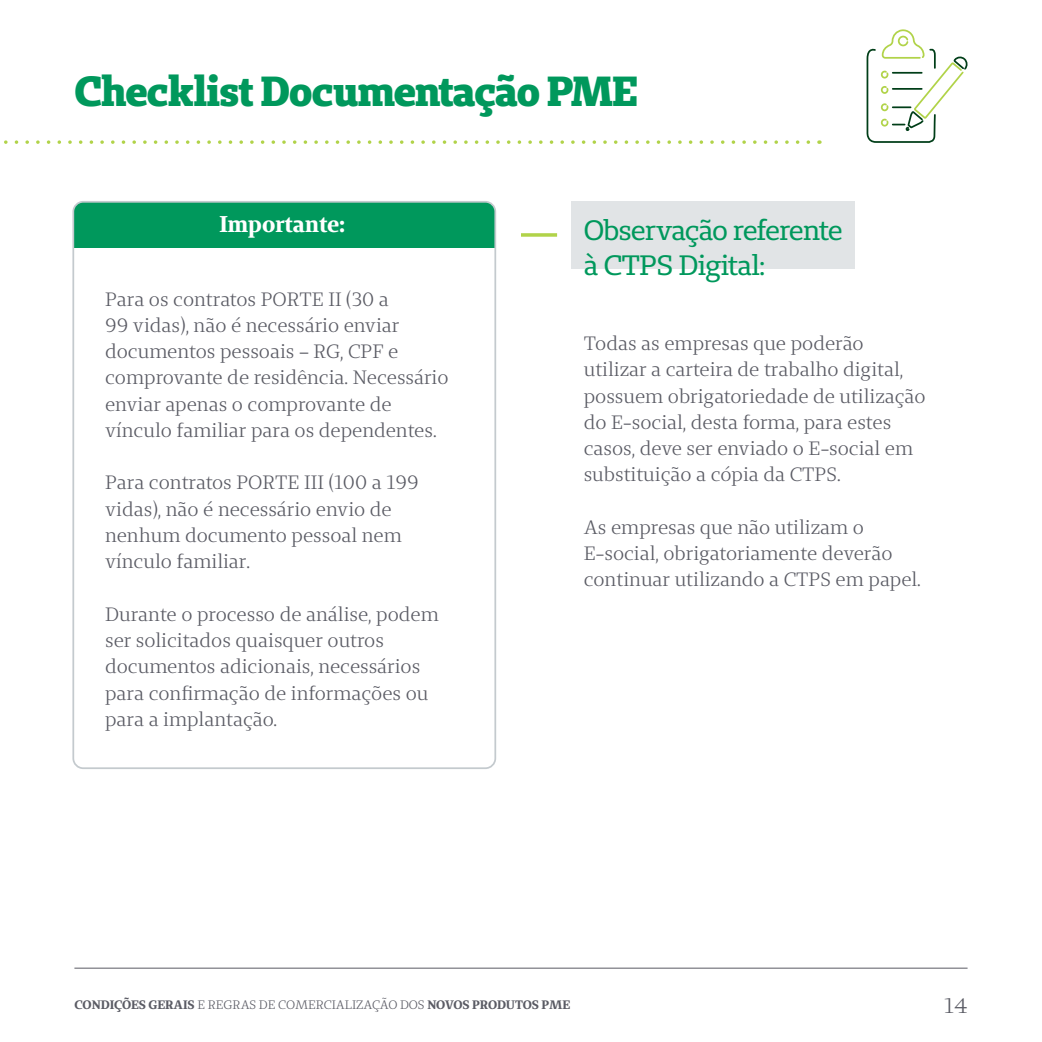
<style>
.page{position:relative;width:1042px;height:1042px;background:#fff}
.page>*{position:absolute;margin:0;border:0;box-sizing:border-box;transform-origin:0 0}
.t1{font:800 42px "Unimed Slab";letter-spacing:-.03em;color:#00985c}
.t2{font:28px "Unimed Slab";letter-spacing:-.025em;color:#00985c}
.t3{font:700 22.75px "Unimed Serif";color:#fff}
.t4{font:21px "Unimed Serif";color:#5a5b64}
.t5{font:19.25px/26.2px "Unimed Serif";color:#5a5b64}
.t6{font:700 12.25px "Unimed Serif";letter-spacing:-.005em;color:#5a5b64}
.s1{font-weight:400}
</style>
<div class="page">
<hr style="left:74px;top:968px;width:893px;height:1px;background:#5a5b64">
<div style="left:571px;top:201px;width:283px;height:67px;background:#e1e4e6"></div>
<svg style="left:4px;top:140px;width:804px;height:4px"></svg>
<svg style="left:866px;top:29px;width:101px;height:114px"></svg>
<svg style="left:521px;top:233px;width:36px;height:4px"></svg>
<hr style="left:1041px;top:0;width:1px;height:1042px;background:#c4cace">
<div style="left:73px;top:202px;width:422px;height:46px;background:#00985c"></div>
<div style="left:72px;top:201px;width:424px;height:568px;border:2px solid #c4cace;border-radius:10px"></div>
<p class="t1" style="left:74px;top:63px;width:565px">Checklist Documentação PME</p>
<p class="t3" style="left:219px;top:209px;width:127px">Importante:</p>
<p class="t5" style="left:105px;top:285px;width:345px">Para os contratos PORTE II (30 a<br>99 vidas), não é necessário enviar documentos pessoais – RG, CPF e comprovante de residência. Necessário enviar apenas o comprovante de vínculo familiar para os dependentes.</p>
<p class="t5" style="left:105px;top:469px;width:315px">Para contratos PORTE III (100 a 199 vidas), não é necessário envio de nenhum documento pessoal nem vínculo familiar.</p>
<p class="t5" style="left:105px;top:600px;width:335px">Durante o processo de análise, podem ser solicitados quaisquer outros documentos adicionais, necessários para confirmação de informações ou para a implantação.</p>
<p class="t2" style="left:584px;top:212px;width:260px">Observação referente</p>
<p class="t2" style="left:584px;top:247px;width:183px">à CTPS Digital:</p>
<p class="t5" style="left:584px;top:330px;width:343px">Todas as empresas que poderão utilizar a carteira de trabalho digital, possuem obrigatoriedade de utilização do E-social, desta forma, para estes casos, deve ser enviado o E-social em substituição a cópia da CTPS.</p>
<p class="t5" style="left:584px;top:513px;width:339px">As empresas que não utilizam o<br>E-social, obrigatoriamente deverão continuar utilizando a CTPS em papel.</p>
<p class="t6" style="left:74px;top:996px;width:497px">CONDIÇÕES GERAIS <span class="s1">E REGRAS DE COMERCIALIZAÇÃO DOS</span> NOVOS PRODUTOS PME</p>
<p class="t4" style="left:944px;top:992px;width:25px">14</p>
</div>
